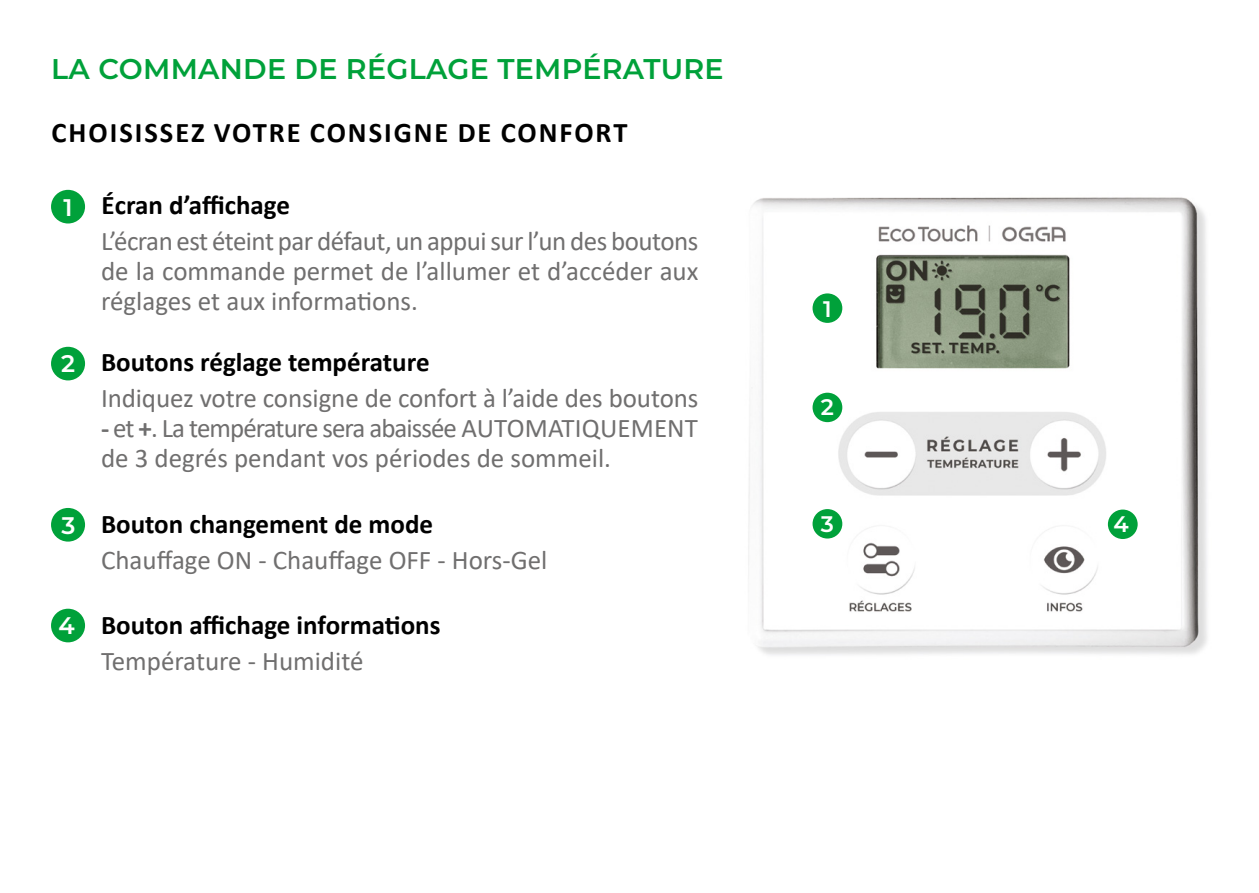
<style>
.page{position:relative;width:1259px;height:893px;background:#fff}
.page>*{position:absolute;margin:0;border:0;box-sizing:border-box;transform-origin:0 0}
.t1{font:700 28.5px "Calibri";letter-spacing:.07em;color:#000}
.t2{font:600 28.5px "Montserrat";letter-spacing:.01em;color:#00a13a}
.t3{font:27px/30px "Calibri";color:#706f6f}
.t4{font:700 27px "Calibri";color:#000}
.t5{font:600 24px "Montserrat";color:#fff}
.t6{font:600 22.5px "Montserrat";color:#fff}
.s1{font-weight:700}
</style>
<div class="page">
<img style="left:748px;top:197px;width:459px;height:458px">
<div style="left:812px;top:293px;width:30px;height:30px;background:#00a13a;border-radius:50%"></div>
<div style="left:812px;top:393px;width:30px;height:29px;background:#00a13a;border-radius:50%"></div>
<div style="left:51px;top:347px;width:34px;height:33px;background:#00a13a;border-radius:50%"></div>
<div style="left:812px;top:509px;width:30px;height:29px;background:#00a13a;border-radius:50%"></div>
<div style="left:51px;top:508px;width:34px;height:34px;background:#00a13a;border-radius:50%"></div>
<div style="left:1108px;top:510px;width:29px;height:29px;background:#00a13a;border-radius:50%"></div>
<div style="left:51px;top:609px;width:34px;height:33px;background:#00a13a;border-radius:50%"></div>
<div style="left:51px;top:190px;width:34px;height:33px;background:#00a13a;border-radius:50%"></div>
<p class="t2" style="left:51px;top:48px;width:674px">LA COMMANDE DE RÉGLAGE TEMPÉRATURE</p>
<p class="t1" style="left:52px;top:113px;width:577px">CHOISISSEZ VOTRE CONSIGNE DE CONFORT</p>
<p class="t5" style="left:63px;top:190px;width:11px">1</p>
<p class="t5" style="left:61px;top:346px;width:15px">2</p>
<p class="t4" style="left:102px;top:186px;width:190px">Écran d’affichage</p>
<p class="t3" style="left:101px;top:225px;width:599px;text-align:justify">L’écran est éteint par défaut, un appui sur l’un des boutons de la commande permet de l’allumer et d’accéder aux réglages et aux informations.</p>
<p class="t4" style="left:101px;top:343px;width:330px">Boutons réglage température</p>
<p class="t3" style="left:101px;top:382px;width:599px">Indiquez votre consigne de confort à l’aide des boutons</p>
<p class="t3" style="left:101px;top:412px;width:598px"><span class="s1">-</span> et <span class="s1">+</span>. La température sera abaissée AUTOMATIQUEMENT de 3 degrés pendant vos périodes de sommeil.</p>
<p class="t6" style="left:823px;top:293px;width:10px">1</p>
<p class="t6" style="left:821px;top:392px;width:15px">2</p>
<p class="t4" style="left:101px;top:505px;width:334px">Bouton changement de mode</p>
<p class="t3" style="left:101px;top:544px;width:448px">Chauffage ON - Chauffage OFF - Hors-Gel</p>
<p class="t5" style="left:61px;top:509px;width:15px">3</p>
<p class="t6" style="left:821px;top:508px;width:15px">3</p>
<p class="t6" style="left:1113px;top:508px;width:17px">4</p>
<p class="t5" style="left:58px;top:608px;width:18px">4</p>
<p class="t4" style="left:101px;top:606px;width:341px">Bouton affichage informations</p>
<p class="t3" style="left:101px;top:645px;width:264px">Température - Humidité</p>
</div>
